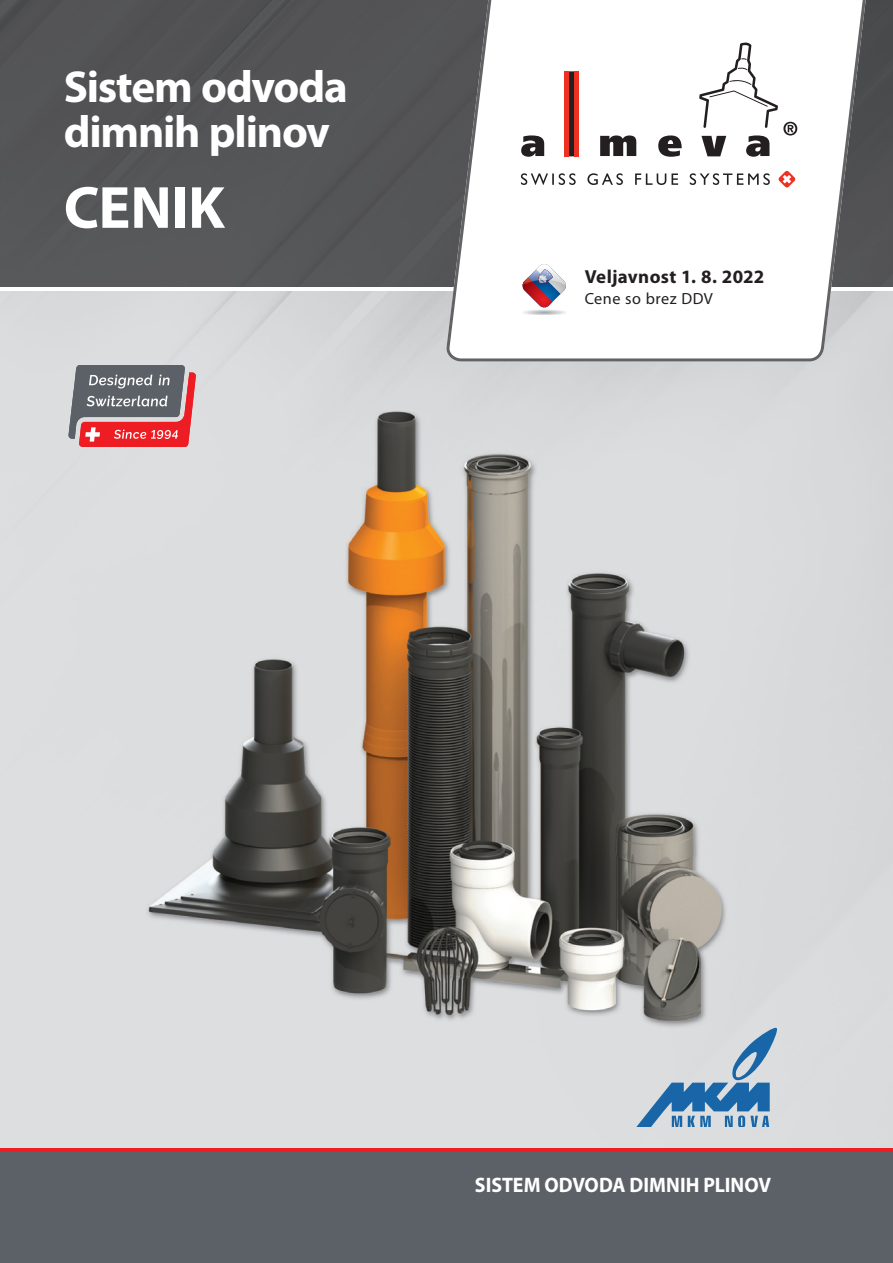
<style>
.page{position:relative;width:893px;height:1263px;background:#fff}
.page>*{position:absolute;margin:0;border:0;box-sizing:border-box;transform-origin:0 0}
.t1{font:700 60px "Myriad Pro";letter-spacing:-.005em;color:#fff}
.t2{font:700 45px/45px "Myriad Pro";letter-spacing:-.025em;color:#fff}
.t3{font:700 21px "Myriad Pro";letter-spacing:.005em;color:#fff;scale:.95 1}
.t4{font:700 18.9px "Myriad Pro";letter-spacing:.015em;color:#231f20}
.t5{font:16.2px "Myriad Pro";letter-spacing:.03em;color:#231f20}
</style>
<div class="page">
<img style="left:0;top:291px;width:893px;height:857px">
<div style="left:0;top:1151px;width:893px;height:112px;background:#5b6166"></div>
<hr style="left:0;top:1148px;width:893px;height:3px;background:#ee1d23">
<div style="left:872px;top:0;width:21px;height:287px;background:#4d4e4f"></div>
<div style="left:0;top:0;width:446px;height:287px;background:#545557"></div>
<svg style="left:446px;top:0;width:426px;height:361px"></svg>
<svg style="left:778px;top:171px;width:17px;height:16px"></svg>
<svg style="left:521px;top:173px;width:55px;height:12px"></svg>
<svg style="left:587px;top:173px;width:36px;height:12px"></svg>
<svg style="left:635px;top:173px;width:31px;height:12px"></svg>
<svg style="left:672px;top:173px;width:6px;height:12px"></svg>
<svg style="left:690px;top:173px;width:80px;height:12px"></svg>
<svg style="left:521px;top:135px;width:23px;height:22px"></svg>
<svg style="left:600px;top:135px;width:36px;height:21px"></svg>
<svg style="left:658px;top:135px;width:24px;height:22px"></svg>
<div style="left:564px;top:71px;width:5px;height:85px;background:#ef3122"></div>
<div style="left:574px;top:71px;width:5px;height:85px;background:#ef3122"></div>
<div style="left:569px;top:71px;width:5px;height:85px;background:#231f20"></div>
<svg style="left:699px;top:43px;width:98px;height:114px"></svg>
<svg style="left:68px;top:365px;width:128px;height:82px;background:#a36e72"></svg>
<svg style="left:522px;top:263px;width:45px;height:45px"></svg>
<img style="left:522px;top:310px;width:45px;height:5px">
<svg style="left:636px;top:1026px;width:143px;height:101px;background:#a2bace"></svg>
<p class="t2" style="left:64px;top:69px;width:286px">Sistem odvoda dimnih plinov</p>
<h1 class="t1" style="left:64px;top:185px;width:163px">CENIK</h1>
<p class="t4" style="left:585px;top:269px;width:181px">Veljavnost 1. 8. 2022</p>
<p class="t5" style="left:585px;top:293px;width:130px">Cene so brez DDV</p>
<p class="t3" style="left:475px;top:1177px;width:313px">SISTEM ODVODA DIMNIH PLINOV</p>
</div>
